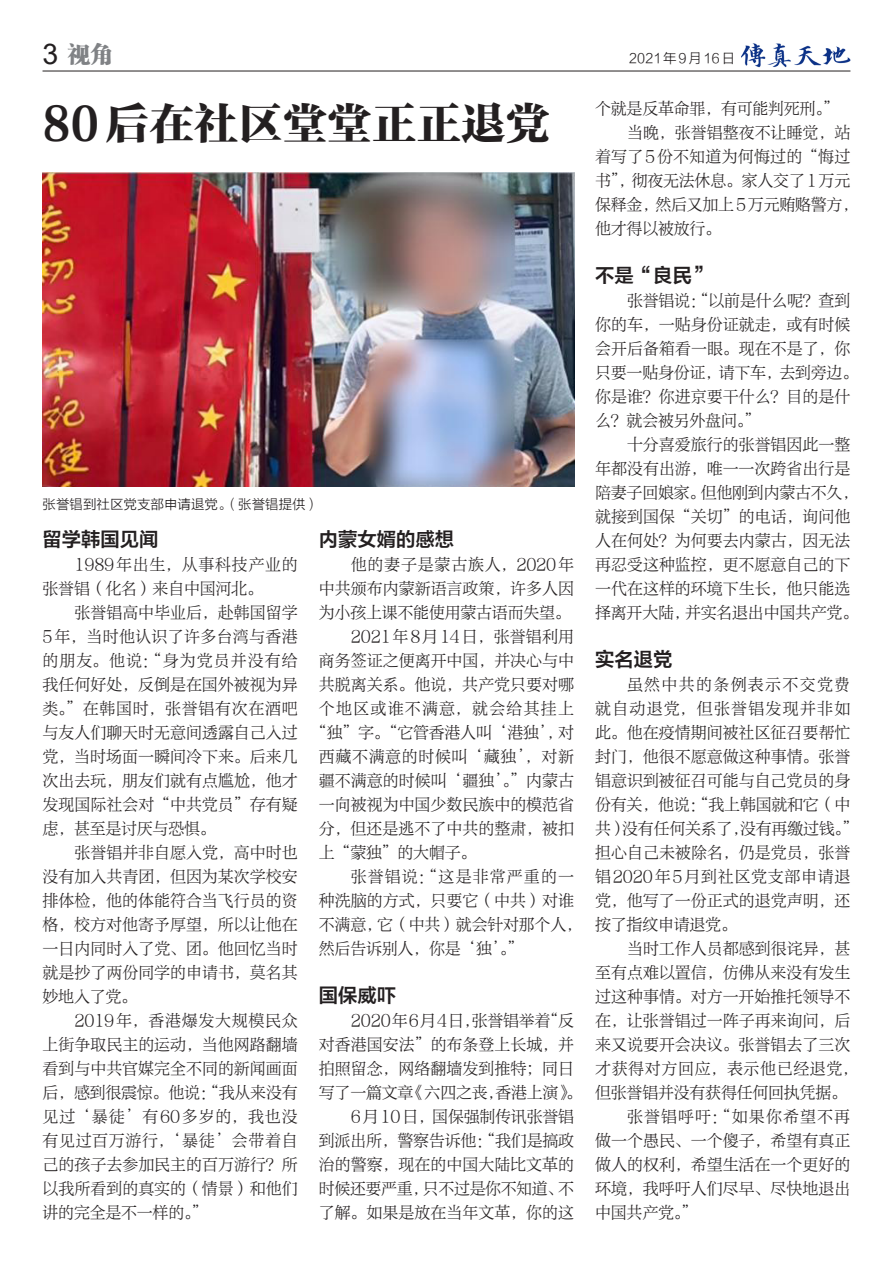
<style>
.page{position:relative;width:893px;height:1263px;background:#fff}
.page>*{position:absolute;margin:0;border:0;box-sizing:border-box;transform-origin:0 0}
.大题目{font:45px "FZTYSK GBK1 0";color:#231f20}
.t1{font:22.5px "FZCSK GBK1 0";color:#808285}
.小标题{font:19.5px "FZLTZCHK GBK1 0";color:#231f20}
.正文{font:16.05px/24px "FZXYSK GBK1 0";letter-spacing:.005em;color:#231f20}
.正文-2{font:16.05px/24px "FZXYSK GBK1 0";letter-spacing:.08em;color:#231f20;text-align:center}
.正文-3{font:16.05px "FZXYSK GBK1 0";letter-spacing:-.02em;color:#231f20}
.图释{font:13.5px "FZLTXHK";color:#231f20}
.图释-2{font:13.5px "FZLTXHK";letter-spacing:.125em;color:#231f20}
.s1{font-family:"Arial";font-size:28.5px;color:#231f20}
</style>
<div class="page">
<hr style="left:43px;top:71px;width:807px;height:1px;background:#231f20">
<img style="left:741px;top:43px;width:110px;height:25px">
<img style="left:43px;top:172px;width:531px;height:315px">
<p class="t1" style="left:42px;top:41px;width:72px"><span class="s1">3</span> 视角</p>
<p class="图释-2" style="left:629px;top:51px;width:108px">2021年9月16日</p>
<p class="大题目" style="left:42px;top:100px;width:509px">80后在社区堂堂正正退党</p>
<p class="正文" style="left:595px;top:97px;width:245px">个就是反革命罪，有可能判死刑。”</p>
<p class="正文" style="left:595px;top:121px;width:257px;text-align:justify;text-indent:32px">当晚，张誉锠整夜不让睡觉，站着写了5份不知道为何悔过的“悔过书”，彻夜无法休息。家人交了1万元</p>
<p class="正文" style="left:595px;top:193px;width:265px">保释金，然后又加上5万元贿赂警方，他才得以被放行。</p>
<p class="小标题" style="left:595px;top:265px;width:117px">不是“良民”</p>
<p class="正文" style="left:627px;top:289px;width:225px">张誉锠说：“以前是什么呢？查到</p>
<p class="正文" style="left:595px;top:313px;width:265px">你的车，一贴身份证就走，或有时候会开后备箱看一眼。现在不是了，你只要一贴身份证，请下车，去到旁边。你是谁？你进京要干什么？目的是什么？就会被另外盘问。”</p>
<p class="正文" style="left:595px;top:433px;width:265px;text-indent:32px">十分喜爱旅行的张誉锠因此一整年都没有出游，唯一一次跨省出行是陪妻子回娘家。但他刚到内蒙古不久，就接到国保“关切”的电话，询问他人在何处？为何要去内蒙古，因无法再忍受这种监控，更不愿意自己的下一代在这样的环境下生长，他只能选择离开大陆，并实名退出中国共产党。</p>
<p class="小标题" style="left:595px;top:649px;width:79px">实名退党</p>
<p class="正文" style="left:595px;top:673px;width:265px;text-indent:32px">虽然中共的条例表示不交党费就自动退党，但张誉锠发现并非如此。他在疫情期间被社区征召要帮忙封门，他很不愿意做这种事情。张誉锠意识到被征召可能与自己党员的身份有关，他说：“我上韩国就和它（中共）没有任何关系了，没有再缴过钱。”担心自己未被除名，仍是党员，张誉锠2020年5月到社区党支部申请退党，他写了一份正式的退党声明，还按了指纹申请退党。</p>
<p class="正文" style="left:595px;top:937px;width:265px;text-indent:32px">当时工作人员都感到很诧异，甚至有点难以置信，仿佛从来没有发生过这种事情。对方一开始推托领导不在，让张誉锠过一阵子再来询问，后来又说要开会决议。张誉锠去了三次才获得对方回应，表示他已经退党，但张誉锠并没有获得任何回执凭据。</p>
<p class="正文" style="left:595px;top:1105px;width:257px;text-align:justify;text-indent:32px">张誉锠呼吁：“如果你希望不再做一个愚民、一个傻子，希望有真正做人的权利，希望生活在一个更好的环境，我呼吁人们尽早、尽快地退出中国共产党。”</p>
<p class="图释" style="left:43px;top:497px;width:278px">张誉锠到社区党支部申请退党。（张誉锠提供）</p>
<p class="小标题" style="left:43px;top:528px;width:117px">留学韩国见闻</p>
<p class="正文" style="left:43px;top:553px;width:257px;text-indent:32px">1989年出生，从事科技产业的张誉锠（化名）来自中国河北。</p>
<p class="正文" style="left:43px;top:601px;width:257px;text-align:justify;text-indent:32px">张誉锠高中毕业后，赴韩国留学5年，当时他认识了许多台湾与香港的朋友。他说：“身为党员并没有给我任何好处，反倒是在国外被视为异类。”在韩国时，张誉锠有次在酒吧与友人们聊天时无意间透露自己入过党，当时场面一瞬间冷下来。后来几次出去玩，朋友们就有点尴尬，他才发现国际社会对“中共党员”存有疑虑，甚至是讨厌与恐惧。</p>
<p class="正文" style="left:43px;top:841px;width:257px;text-align:justify;text-indent:32px">张誉锠并非自愿入党，高中时也没有加入共青团，但因为某次学校安排体检，他的体能符合当飞行员的资格，校方对他寄予厚望，所以让他在一日内同时入了党、团。他回忆当时就是抄了两份同学的申请书，莫名其妙地入了党。</p>
<p class="正文" style="left:43px;top:1009px;width:257px;text-align:justify;text-indent:32px">2019年，香港爆发大规模民众上街争取民主的运动，当他网路翻墙看到与中共官媒完全不同的新闻画面后，感到很震惊。他说：“我从来没有见过‘暴徒’有60多岁的，我也没有见过百万游行，‘暴徒’会带着自己的孩子去参加民主的百万游行？所以我所看到的真实的（情景）和他们讲的完全是不一样的。”</p>
<p class="小标题" style="left:319px;top:528px;width:137px">内蒙女婿的感想</p>
<p class="正文" style="left:319px;top:553px;width:257px;text-align:justify;text-indent:32px">他的妻子是蒙古族人，2020年中共颁布内蒙新语言政策，许多人因为小孩上课不能使用蒙古语而失望。</p>
<p class="正文" style="left:351px;top:625px;width:225px">2021年8月14日，张誉锠利用</p>
<p class="正文" style="left:319px;top:649px;width:257px">商务签证之便离开中国，并决心与中共脱离关系。他说，共产党只要对哪</p>
<p class="正文-2" style="left:311px;top:697px;width:265px">个地区或谁不满意，就会给其挂上“独”字。“它管香港人叫‘港独’，对</p>
<p class="正文" style="left:319px;top:745px;width:257px;text-align:justify">西藏不满意的时候叫‘藏独’，对新疆不满意的时候叫‘疆独’。”内蒙古一向被视为中国少数民族中的模范省分，但还是逃不了中共的整肃，被扣上“蒙独”的大帽子。</p>
<p class="正文" style="left:319px;top:865px;width:265px;text-indent:32px">张誉锠说：“这是非常严重的一种洗脑的方式，只要它（中共）对谁不满意，它（中共）就会针对那个人，然后告诉别人，你是‘独’。”</p>
<p class="小标题" style="left:319px;top:984px;width:79px">国保威吓</p>
<p class="正文" style="left:319px;top:1009px;width:265px;text-indent:32px">2020年6月4日，张誉锠举着“反对香港国安法”的布条登上长城，并拍照留念，网络翻墙发到推特；同日写了一篇文章《六四之丧，香港上演》。</p>
<p class="正文" style="left:351px;top:1105px;width:225px">6月10日，国保强制传讯张誉锠</p>
<p class="正文" style="left:319px;top:1129px;width:257px">到派出所，警察告诉他：“我们是搞政</p>
<p class="正文" style="left:319px;top:1153px;width:257px">治的警察，现在的中国大陆比文革的</p>
<p class="正文-3" style="left:319px;top:1179px;width:257px">时候还要严重，只不过是你不知道、不</p>
<p class="正文" style="left:319px;top:1201px;width:257px">了解。如果是放在当年文革，你的这</p>
</div>
